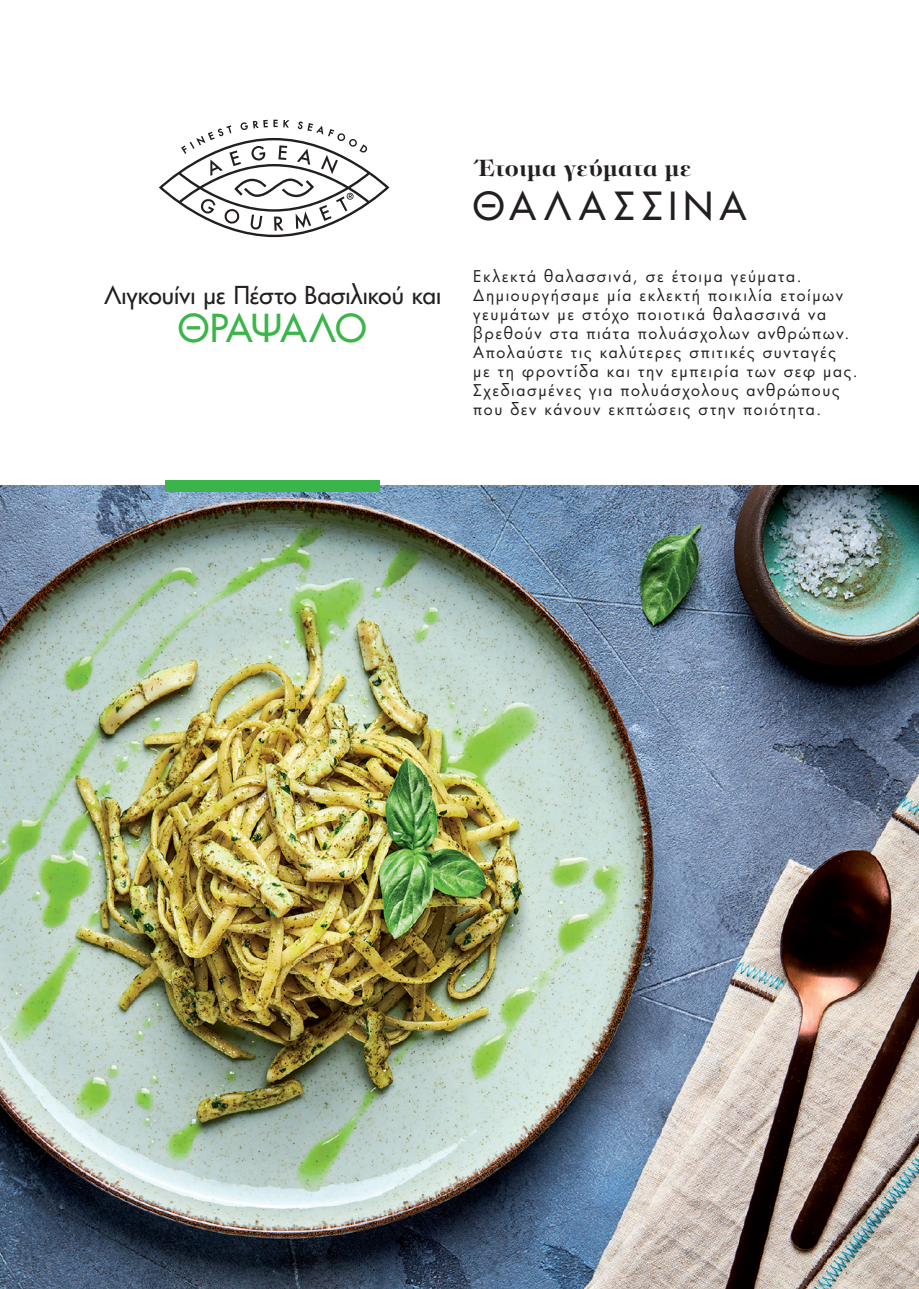
<style>
.page{position:relative;width:919px;height:1289px;background:#fff}
.page>*{position:absolute;margin:0;border:0;box-sizing:border-box;transform-origin:0 0}
.t1{font:500 37.65px "Futura LTW1 G";letter-spacing:.19em;color:#231f20}
.t2{font:500 37.5px "Futura LTW1 G";letter-spacing:-.03em;color:#3ab54a}
.t3{font:500 24px "Futura LTW1 G";letter-spacing:.005em;color:#231f20}
.t4{font:700 24px "PF Regal Display Pro";letter-spacing:.01em;color:#231f20}
.t5{font:15.75px/18.9px "Futura LTW1 G";letter-spacing:.1em;color:#231f20}
</style>
<div class="page">
<img style="left:0;top:486px;width:918px;height:802px">
<div style="left:165px;top:480px;width:214px;height:11px;background:#3ab54a"></div>
<svg style="left:159px;top:120px;width:230px;height:117px"></svg>
<h3 class="t3" style="left:104px;top:275px;width:338px">Λιγκουίνι με Πέστο Βασιλικού και</h3>
<h2 class="t2" style="left:178px;top:296px;width:190px">ΘΡΑΨΑΛΟ</h2>
<h3 class="t4" style="left:478px;top:154px;width:214px">Έτοιµα γεύµατα µε</h3>
<h1 class="t1" style="left:473px;top:174px;width:274px">ΘΑΛΑΣΣΙΝΑ</h1>
<p class="t5" style="left:473px;top:266px;width:386px">Εκλεκτά θαλασσινά, σε έτοιμα γεύματα.<br>Δημιουργήσαμε μία εκλεκτή ποικιλία ετοίμων γευμάτων με στόχο ποιοτικά θαλασσινά να βρεθούν στα πιάτα πολυάσχολων ανθρώπων.<br>Απολαύστε τις καλύτερες σπιτικές συνταγές<br>με τη φροντίδα και την εμπειρία των σεφ μας.<br>Σχεδιασμένες για πολυάσχολους ανθρώπους που δεν κάνουν εκπτώσεις στην ποιότητα.</p>
</div>
